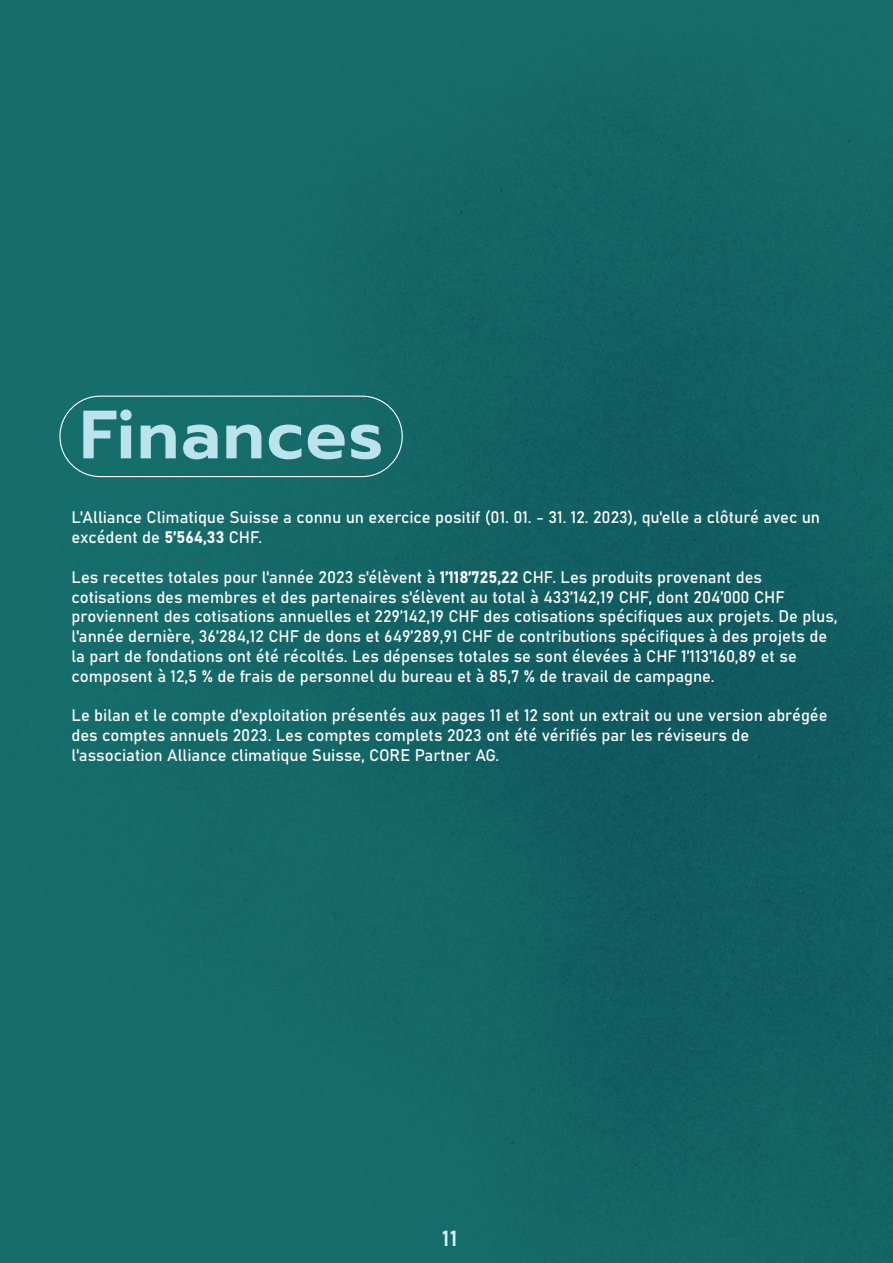
<style>
.page{position:relative;width:893px;height:1263px;background:#fff}
.page>*{position:absolute;margin:0;border:0;box-sizing:border-box;transform-origin:0 0}
.t1{font:600 68.25px "Prompt";letter-spacing:.03em;color:#bbe3eb}
.t2{font:21.6px "Bahnschrift";color:#ddf2f8}
.t3{font:16.5px/19.8px "Bahnschrift";color:#fff}
</style>
<div class="page">
<img style="left:0;top:0;width:893px;height:1263px">
<div style="left:59px;top:396px;width:344px;height:81px;border:1px solid #fff;border-radius:40px"></div>
<h1 class="t1" style="left:80px;top:384px;width:305px">Finances</h1>
<p class="t3" style="left:72px;top:507px;width:750px">L'Alliance Climatique Suisse a connu un exercice positif (01. 01. - 31. 12. 2023), qu'elle a clôturé avec un excédent de 5’564,33 CHF.</p>
<p class="t3" style="left:72px;top:566px;width:768px">Les recettes totales pour l'année 2023 s'élèvent à 1’118’725,22 CHF. Les produits provenant des cotisations des membres et des partenaires s'élèvent au total à 433’142,19 CHF, dont 204’000 CHF proviennent des cotisations annuelles et 229’142,19 CHF des cotisations spécifiques aux projets. De plus, l'année dernière, 36’284,12 CHF de dons et 649’289,91 CHF de contributions spécifiques à des projets de la part de fondations ont été récoltés. Les dépenses totales se sont élevées à CHF 1’113’160,89 et se composent à 12,5 % de frais de personnel du bureau et à 85,7 % de travail de campagne.</p>
<p class="t3" style="left:72px;top:705px;width:757px">Le bilan et le compte d'exploitation présentés aux pages 11 et 12 sont un extrait ou une version abrégée des comptes annuels 2023. Les comptes complets 2023 ont été vérifiés par les réviseurs de l'association Alliance climatique Suisse, CORE Partner AG.</p>
<h2 class="t2" style="left:442px;top:1222px;width:16px">11</h2>
</div>
